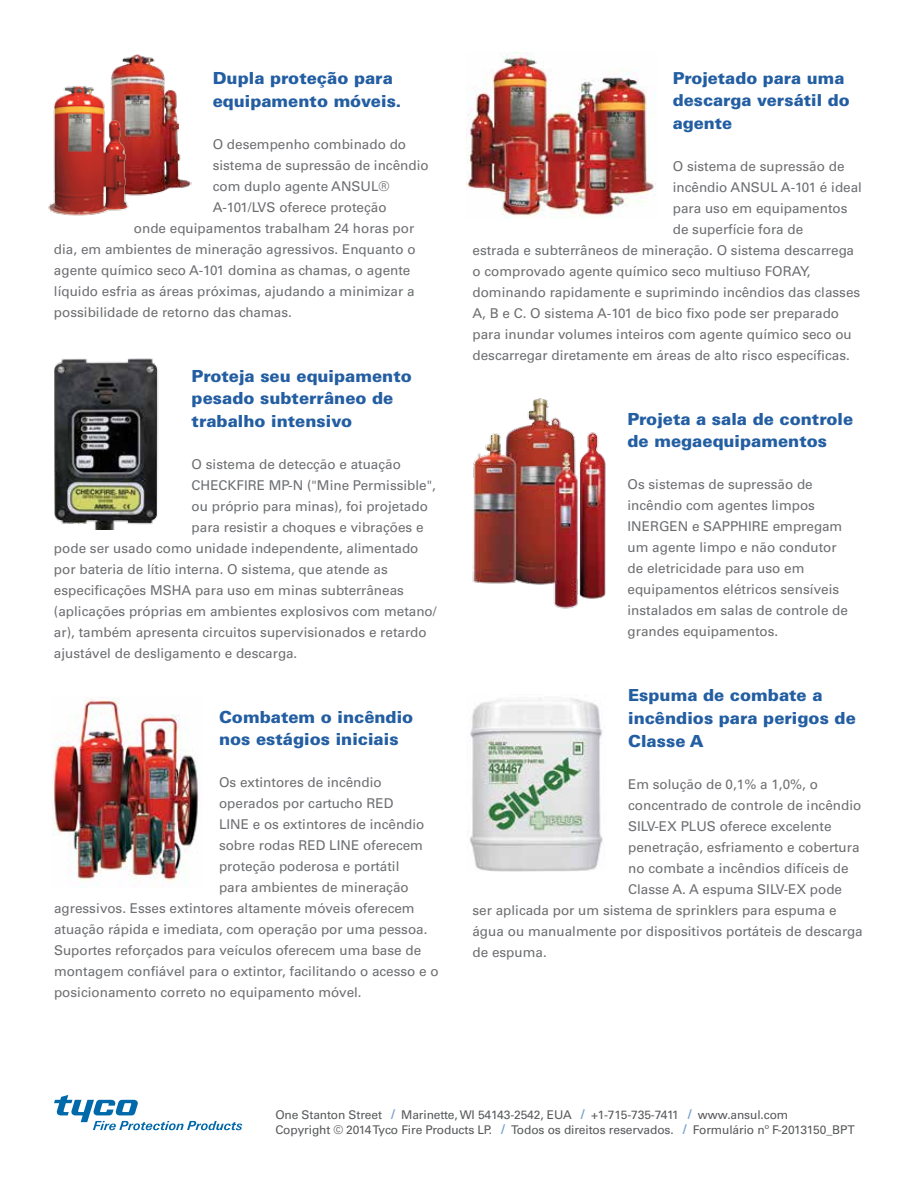
<style>
.page{position:relative;width:918px;height:1188px;background:#fff}
.page>*{position:absolute;margin:0;border:0;box-sizing:border-box;transform-origin:0 0}
.t1{font:900 16.65px/22.8px "Univers LT Std";color:#235ea2}
.t2{font:900 16.5px/22.5px "Univers LT Std";color:#235ea2}
.t3{font:13.5px/21px "Univers LT Std";color:#6d6e71}
.t4{font:12px/15px "Univers LT Std";letter-spacing:-.01em;color:#58595b}
.s1{font-style:italic;font-size:13.5px;color:#75a1ce}
</style>
<div class="page">
<img style="left:472px;top:398px;width:134px;height:211px">
<img style="left:52px;top:698px;width:146px;height:184px">
<svg style="left:54px;top:1095px;width:188px;height:35px"></svg>
<img style="left:111px;top:54px;width:81px;height:142px">
<img style="left:48px;top:83px;width:86px;height:133px">
<img style="left:54px;top:358px;width:105px;height:171px">
<img style="left:469px;top:698px;width:136px;height:174px">
<img style="left:466px;top:52px;width:190px;height:166px">
<p class="t1" style="left:213px;top:67px;width:190px">Dupla proteção para equipamento móveis.</p>
<p class="t3" style="left:213px;top:134px;width:195px">O desempenho combinado do</p>
<p class="t3" style="left:213px;top:155px;width:218px">sistema de supressão de incêndio</p>
<p class="t3" style="left:213px;top:176px;width:178px">com duplo agente ANSUL®</p>
<p class="t3" style="left:213px;top:197px;width:175px">A-101/LVS oferece proteção</p>
<p class="t3" style="left:134px;top:218px;width:282px">onde equipamentos trabalham 24 horas por</p>
<p class="t3" style="left:54px;top:239px;width:363px">dia, em ambientes de mineração agressivos. Enquanto o</p>
<p class="t3" style="left:54px;top:260px;width:358px">agente químico seco A-101 domina as chamas, o agente</p>
<p class="t3" style="left:54px;top:281px;width:362px">líquido esfria as áreas próximas, ajudando a minimizar a</p>
<p class="t3" style="left:54px;top:302px;width:239px">possibilidade de retorno das chamas.</p>
<p class="t1" style="left:192px;top:364px;width:222px">Proteja seu equipamento pesado subterrâneo de trabalho intensivo</p>
<p class="t3" style="left:192px;top:454px;width:211px">O sistema de detecção e atuação</p>
<p class="t3" style="left:192px;top:475px;width:246px">CHECKFIRE MP-N ("Mine Permissible",</p>
<p class="t3" style="left:192px;top:496px;width:238px">ou próprio para minas), foi projetado</p>
<p class="t3" style="left:192px;top:517px;width:233px">para resistir a choques e vibrações e</p>
<p class="t3" style="left:54px;top:538px;width:366px">pode ser usado como unidade independente, alimentado</p>
<p class="t3" style="left:54px;top:559px;width:335px">por bateria de lítio interna. O sistema, que atende as</p>
<p class="t3" style="left:54px;top:580px;width:351px">especificações MSHA para uso em minas subterrâneas</p>
<p class="t3" style="left:54px;top:601px;width:384px">(aplicações próprias em ambientes explosivos com metano/</p>
<p class="t3" style="left:54px;top:622px;width:374px">ar), também apresenta circuitos supervisionados e retardo</p>
<p class="t3" style="left:54px;top:643px;width:245px">ajustável de desligamento e descarga.</p>
<p class="t1" style="left:219px;top:705px;width:196px">Combatem o incêndio nos estágios iniciais</p>
<p class="t3" style="left:219px;top:772px;width:164px">Os extintores de incêndio</p>
<p class="t3" style="left:219px;top:793px;width:176px">operados por cartucho RED</p>
<p class="t3" style="left:219px;top:814px;width:207px">LINE e os extintores de incêndio</p>
<p class="t3" style="left:219px;top:835px;width:206px">sobre rodas RED LINE oferecem</p>
<p class="t3" style="left:219px;top:856px;width:182px">proteção poderosa e portátil</p>
<p class="t3" style="left:219px;top:877px;width:191px">para ambientes de mineração</p>
<p class="t3" style="left:54px;top:898px;width:362px">agressivos. Esses extintores altamente móveis oferecem</p>
<p class="t3" style="left:54px;top:919px;width:375px">atuação rápida e imediata, com operação por uma pessoa.</p>
<p class="t3" style="left:54px;top:940px;width:369px">Suportes reforçados para veículos oferecem uma base de</p>
<p class="t3" style="left:54px;top:961px;width:386px">montagem confiável para o extintor, facilitando o acesso e o</p>
<p class="t3" style="left:54px;top:982px;width:309px">posicionamento correto no equipamento móvel.</p>
<p class="t2" style="left:673px;top:67px;width:178px">Projetado para uma descarga versátil do agente</p>
<p class="t3" style="left:673px;top:156px;width:173px">O sistema de supressão de</p>
<p class="t3" style="left:673px;top:177px;width:191px">incêndio ANSUL A-101 é ideal</p>
<p class="t3" style="left:673px;top:198px;width:176px">para uso em equipamentos</p>
<p class="t3" style="left:673px;top:219px;width:132px">de superfície fora de</p>
<p class="t3" style="left:473px;top:240px;width:383px">estrada e subterrâneos de mineração. O sistema descarrega</p>
<p class="t3" style="left:473px;top:261px;width:340px">o comprovado agente químico seco multiuso FORAY,</p>
<p class="t3" style="left:473px;top:282px;width:389px">dominando rapidamente e suprimindo incêndios das classes</p>
<p class="t3" style="left:473px;top:303px;width:368px">A, B e C. O sistema A-101 de bico fixo pode ser preparado</p>
<p class="t3" style="left:473px;top:324px;width:381px">para inundar volumes inteiros com agente químico seco ou</p>
<p class="t3" style="left:473px;top:345px;width:379px">descarregar diretamente em áreas de alto risco específicas.</p>
<p class="t1" style="left:628px;top:407px;width:227px">Projeta a sala de controle de megaequipamentos</p>
<p class="t3" style="left:628px;top:474px;width:222px">Os sistemas de supressão de incêndio com agentes limpos<br>INERGEN e SAPPHIRE empregam um agente limpo e não condutor de eletricidade para uso em equipamentos elétricos sensíveis instalados em salas de controle de grandes equipamentos.</p>
<p class="t1" style="left:628px;top:684px;width:229px">Espuma de combate a incêndios para perigos de<br>Classe A</p>
<p class="t3" style="left:628px;top:773px;width:191px">Em solução de 0,1% a 1,0%, o</p>
<p class="t3" style="left:628px;top:794px;width:235px">concentrado de controle de incêndio</p>
<p class="t3" style="left:628px;top:815px;width:205px">SILV-EX PLUS oferece excelente</p>
<p class="t3" style="left:628px;top:836px;width:233px">penetração, esfriamento e cobertura</p>
<p class="t3" style="left:628px;top:857px;width:222px">no combate a incêndios difíceis de</p>
<p class="t3" style="left:628px;top:878px;width:216px">Classe A. A espuma SILV-EX pode</p>
<p class="t3" style="left:472px;top:899px;width:366px">ser aplicada por um sistema de sprinklers para espuma e</p>
<p class="t3" style="left:472px;top:920px;width:392px">água ou manualmente por dispositivos portáteis de descarga</p>
<p class="t3" style="left:472px;top:941px;width:76px">de espuma.</p>
<p class="t4" style="left:275px;top:1107px;width:581px">One Stanton Street <span class="s1">l</span> Marinette, WI 54143-2542, EUA <span class="s1">l</span> +1-715-735-7411 <span class="s1">l</span> www.ansul.com<br>Copyright © 2014 Tyco Fire Products LP. <span class="s1">l</span> Todos os direitos reservados. <span class="s1">l</span> Formulário nº F-2013150_BPT</p>
</div>
